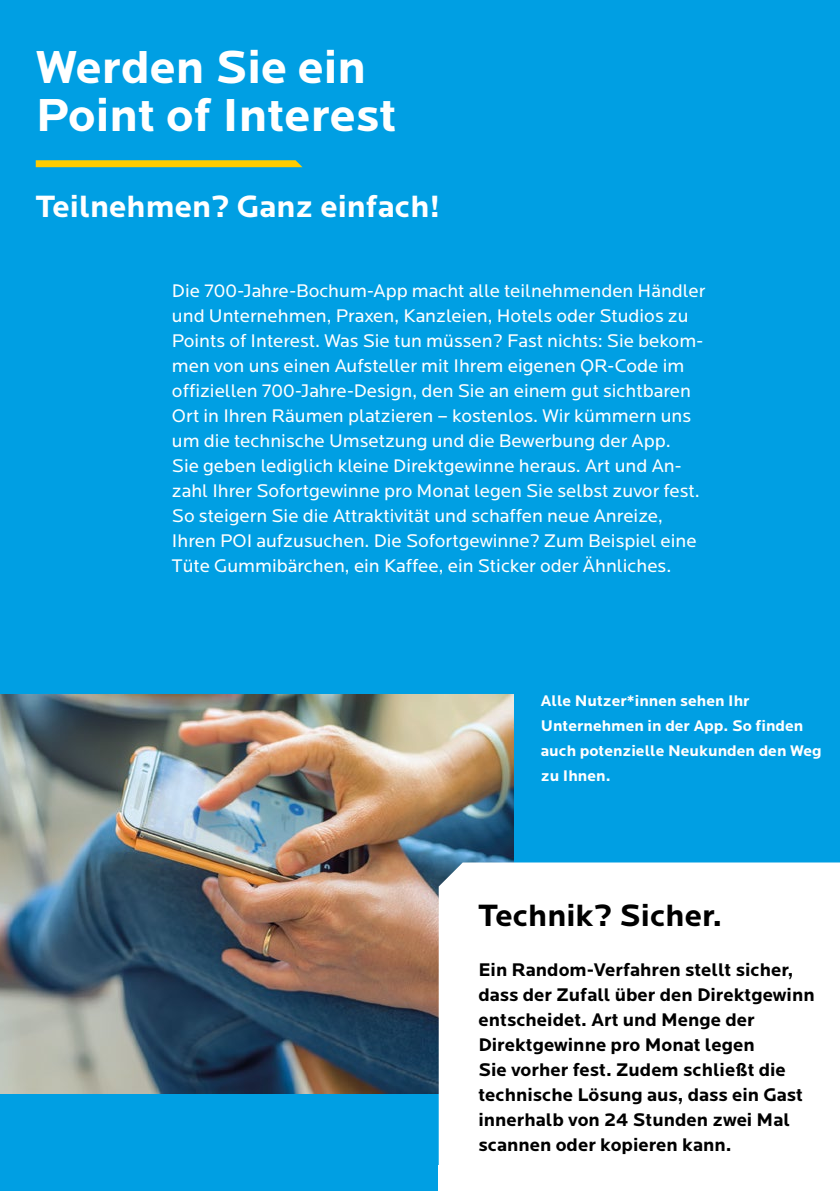
<style>
.page{position:relative;width:840px;height:1191px;background:#fff}
.page>*{position:absolute;margin:0;border:0;box-sizing:border-box;transform-origin:0 0}
.t1{font:700 48px/48px "Locator";color:#fff}
.t2{font:700 32px "Locator";color:#fff}
.t3{font:700 32px "Locator";color:#000}
.t4{font:19px/25px "Locator";color:#fff}
.t5{font:700 19px/25px "Locator";color:#000}
.t6{font:700 16px/25px "Locator";color:#fff}
</style>
<div class="page">
<div style="left:0;top:0;width:839px;height:1191px;background:#009fe3"></div>
<svg style="left:36px;top:160px;width:266px;height:7px;background:#f3c90a"></svg>
<img style="left:0;top:694px;width:513px;height:399px">
<div style="left:438px;top:862px;width:401px;height:303px;background:#fff"></div>
<div style="left:438px;top:1165px;width:401px;height:26px;background:#fff"></div>
<h1 class="t1" style="left:36px;top:44px;width:362px">Werden Sie ein<br>Point of Interest</h1>
<h2 class="t2" style="left:36px;top:188px;width:406px">Teilnehmen? Ganz einfach!</h2>
<p class="t4" style="left:172px;top:279px;width:534px">Die 700-Jahre-Bochum-App macht alle teilnehmenden Händler und Unternehmen, Praxen, Kanzleien, Hotels oder Studios zu Points of Interest. Was Sie tun müssen? Fast nichts: Sie bekom&shy;men von uns einen Aufsteller mit Ihrem eigenen QR-Code im offiziellen 700-Jahre-Design, den Sie an einem gut sichtbaren Ort in Ihren Räumen platzieren – kostenlos. Wir kümmern uns um die technische Umsetzung und die Bewerbung der App.<br>Sie geben lediglich kleine Direktgewinne heraus. Art und An&shy;zahl Ihrer Sofortgewinne pro Monat legen Sie selbst zuvor fest.<br>So steigern Sie die Attraktivität und schaffen neue Anreize, Ihren POI aufzusuchen. Die Sofortgewinne? Zum Beispiel eine Tüte Gummibärchen, ein Kaffee, ein Sticker oder Ähnliches.</p>
<p class="t6" style="left:540px;top:688px;width:282px">Alle Nutzer*innen sehen Ihr<br>Unternehmen in der App. So finden auch potenzielle Neukunden den Weg zu Ihnen.</p>
<h2 class="t3" style="left:478px;top:897px;width:245px">Technik? Sicher.</h2>
<p class="t5" style="left:478px;top:957px;width:337px">Ein Random-Verfahren stellt sicher, dass der Zufall über den Direktgewinn entscheidet. Art und Menge der Direktgewinne pro Monat legen<br>Sie vorher fest. Zudem schließt die technische Lösung aus, dass ein Gast innerhalb von 24 Stunden zwei Mal scannen oder kopieren kann.</p>
</div>
